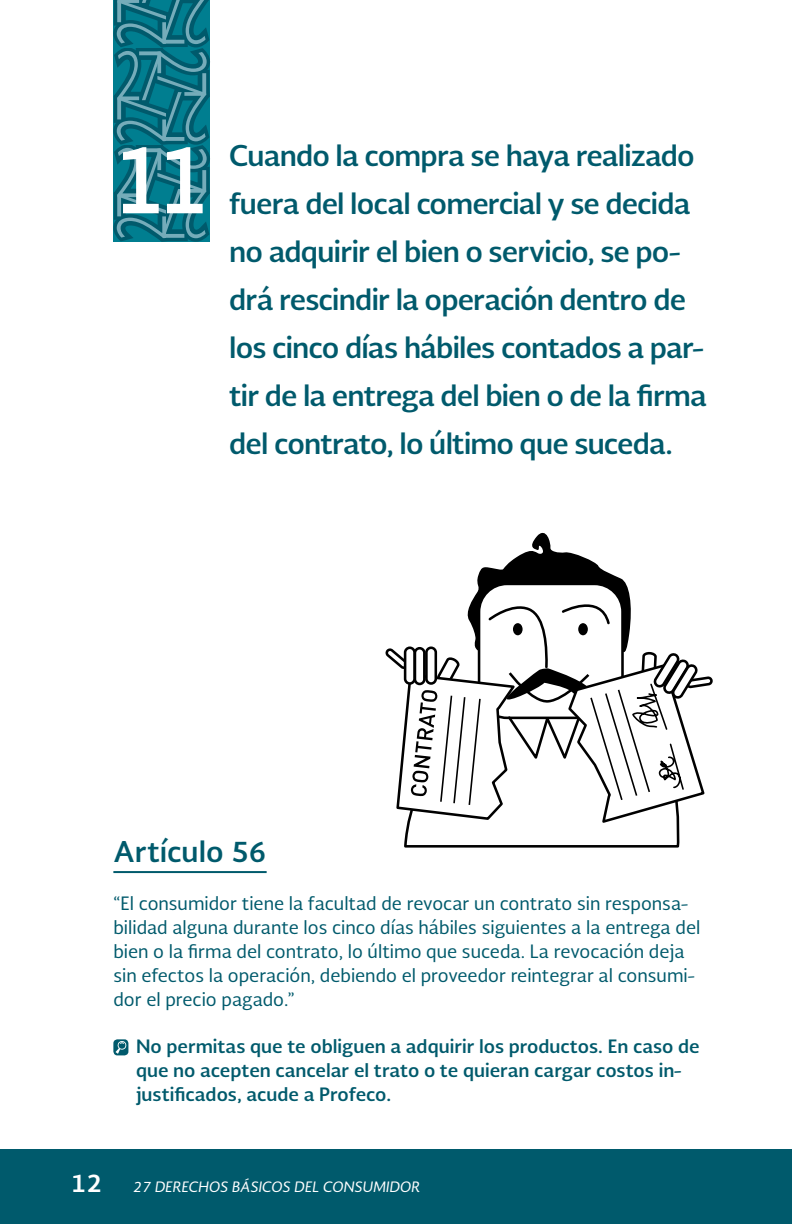
<style>
.page{position:relative;width:792px;height:1224px;background:#fff}
.page>*{position:absolute;margin:0;border:0;box-sizing:border-box;transform-origin:0 0}
.t1{font:700 91.8px "Soberana Sans";color:#fff;scale:.85 1}
.t2{font:700 28px/48px "Soberana Sans";letter-spacing:-.03em;color:#005a6c}
.t3{font:700 28px "Soberana Sans";color:#005a6c}
.t4{font:700 24px "Soberana Sans";color:#fff}
.t5{font:18px/24px "Soberana Sans";color:#005a6c}
.t6{font:700 18px/24px "Soberana Sans";color:#005a6c}
.t7{font:italic 14px "Soberana Sans";color:#fff}
</style>
<div class="page">
<div style="left:0;top:1150px;width:792px;height:74px;background:#005a6c"></div>
<svg style="left:404px;top:825px;width:276px;height:23px"></svg>
<svg style="left:386px;top:533px;width:327px;height:292px"></svg>
<svg style="left:113px;top:0;width:97px;height:242px;background:#187788"></svg>
<hr style="left:113px;top:871px;width:154px;height:2px;background:#005a6c">
<div style="left:113px;top:1039px;width:15px;height:16px;background:#005a6c;border-radius:4px"></div>
<svg style="left:115px;top:1040px;width:12px;height:14px"></svg>
<h1 class="t1" style="left:114px;top:117px;width:113px">11</h1>
<p class="t2" style="left:229px;top:130px;width:479px">Cuando la compra se haya realizado fuera del local comercial y se decida no adquirir el bien o servicio, se po&shy;drá rescindir la operación dentro de los cinco días hábiles contados a par&shy;tir de la entrega del bien o de la firma del contrato, lo último que suceda.</p>
<h2 class="t3" style="left:113px;top:832px;width:155px">Artículo 56</h2>
<p class="t5" style="left:113px;top:891px;width:588px">“El consumidor tiene la facultad de revocar un contrato sin responsa&shy;bilidad alguna durante los cinco días hábiles siguientes a la entrega del bien o la firma del contrato, lo último que suceda. La revocación deja sin efectos la operación, debiendo el proveedor reintegrar al consumi&shy;dor el precio pagado.”</p>
<p class="t6" style="left:136px;top:1034px;width:565px">No permitas que te obliguen a adquirir los productos. En caso de que no acepten cancelar el trato o te quieran cargar costos in&shy;justificados, acude a Profeco.</p>
<h3 class="t4" style="left:71px;top:1167px;width:33px">12</h3>
<p class="t7" style="left:133px;top:1178px;width:289px">27 DERECHOS BÁSICOS DEL CONSUMIDOR</p>
</div>
